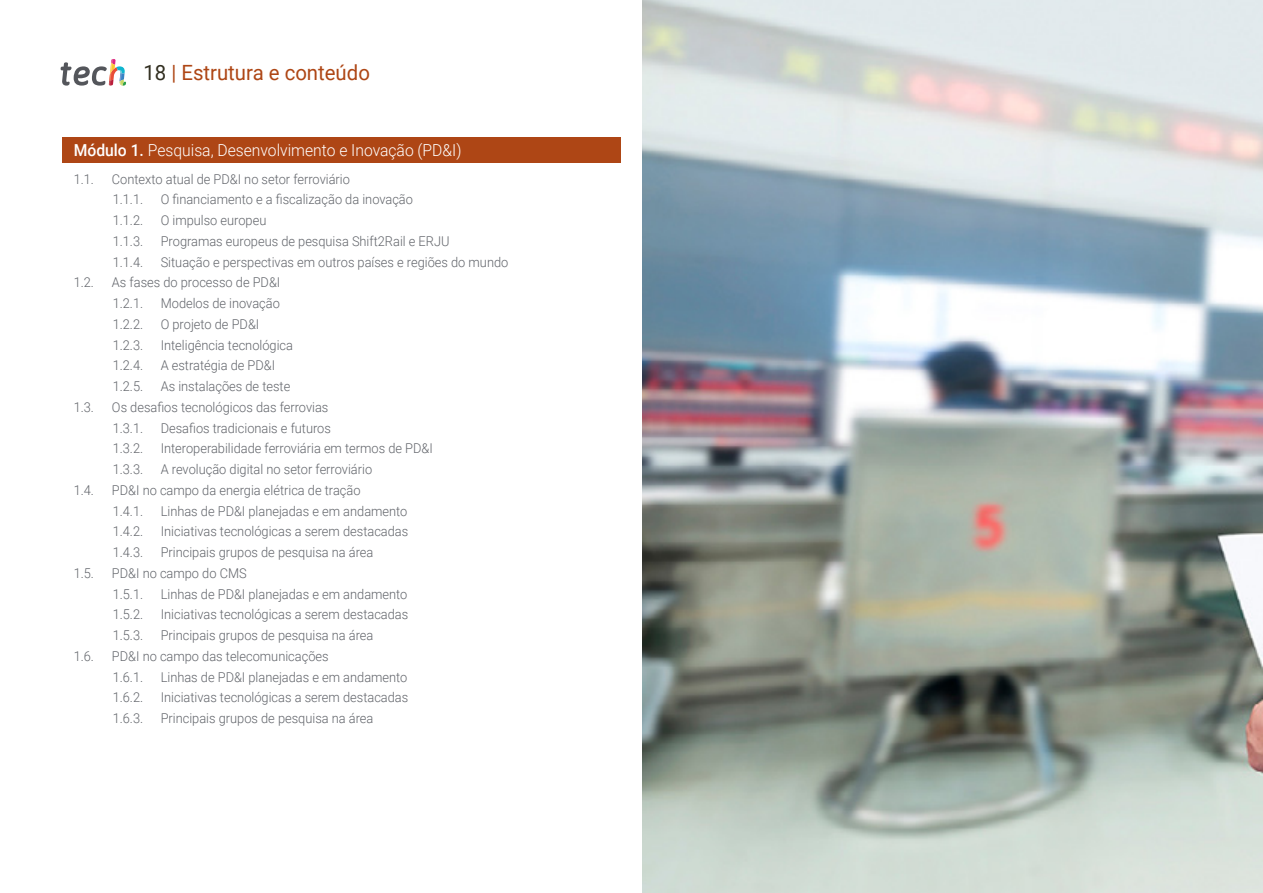
<style>
.page{position:relative;width:1263px;height:893px;background:#fff}
.page>*{position:absolute;margin:0;border:0;box-sizing:border-box;transform-origin:0 0}
.t1{font:21px "Roboto";color:#ae4615}
.t2{font:300 16.5px "Roboto";color:#fff;scale:.95 1}
.t3{font:300 13.5px/20.7px "Roboto";color:#61646a;scale:.95 1}
.s1{color:#312e20}
.s2{font-weight:500}
</style>
<div class="page">
<div style="left:63px;top:138px;width:558px;height:25px;background:#ae4615"></div>
<svg style="left:61px;top:59px;width:65px;height:27px"></svg>
<img style="left:642px;top:0;width:621px;height:893px">
<h1 class="t1" style="left:144px;top:57px;width:228px"><span class="s1">18</span> | Estrutura e conteúdo</h1>
<p class="t2" style="left:74px;top:139px;width:410px"><span class="s2">Módulo 1.</span> Pesquisa, Desenvolvimento e Inovação (PD&amp;I)</p>
<p class="t3" style="left:74px;top:168px;width:23px">1.1.</p>
<p class="t3" style="left:112px;top:168px;width:252px">Contexto atual de PD&amp;I no setor ferroviário<br>1.1.1.</p>
<p class="t3" style="left:161px;top:189px;width:267px">O financiamento e a fiscalização da inovação</p>
<p class="t3" style="left:113px;top:209px;width:34px">1.1.2.</p>
<p class="t3" style="left:161px;top:209px;width:113px">O impulso europeu</p>
<p class="t3" style="left:113px;top:230px;width:34px">1.1.3.</p>
<p class="t3" style="left:161px;top:230px;width:305px">Programas europeus de pesquisa Shift2Rail e ERJU</p>
<p class="t3" style="left:113px;top:251px;width:34px">1.1.4.</p>
<p class="t3" style="left:161px;top:251px;width:367px">Situação e perspectivas em outros países e regiões do mundo</p>
<p class="t3" style="left:74px;top:272px;width:23px">1.2.</p>
<p class="t3" style="left:112px;top:272px;width:179px">As fases do processo de PD&amp;I<br>1.2.1.</p>
<p class="t3" style="left:161px;top:292px;width:127px">Modelos de inovação</p>
<p class="t3" style="left:113px;top:313px;width:34px">1.2.2.</p>
<p class="t3" style="left:161px;top:313px;width:105px">O projeto de PD&amp;I</p>
<p class="t3" style="left:113px;top:334px;width:34px">1.2.3.</p>
<p class="t3" style="left:161px;top:334px;width:141px">Inteligência tecnológica</p>
<p class="t3" style="left:113px;top:355px;width:34px">1.2.4.</p>
<p class="t3" style="left:161px;top:355px;width:122px">A estratégia de PD&amp;I</p>
<p class="t3" style="left:113px;top:375px;width:34px">1.2.5.</p>
<p class="t3" style="left:161px;top:375px;width:138px">As instalações de teste</p>
<p class="t3" style="left:74px;top:396px;width:23px">1.3.</p>
<p class="t3" style="left:112px;top:396px;width:229px">Os desafios tecnológicos das ferrovias<br>1.3.1.</p>
<p class="t3" style="left:161px;top:417px;width:181px">Desafios tradicionais e futuros</p>
<p class="t3" style="left:113px;top:438px;width:34px">1.3.2.</p>
<p class="t3" style="left:161px;top:438px;width:288px">Interoperabilidade ferroviária em termos de PD&amp;I</p>
<p class="t3" style="left:113px;top:458px;width:34px">1.3.3.</p>
<p class="t3" style="left:161px;top:458px;width:224px">A revolução digital no setor ferroviário</p>
<p class="t3" style="left:74px;top:479px;width:23px">1.4.</p>
<p class="t3" style="left:112px;top:479px;width:263px">PD&amp;I no campo da energia elétrica de tração<br>1.4.1.</p>
<p class="t3" style="left:161px;top:500px;width:261px">Linhas de PD&amp;I planejadas e em andamento</p>
<p class="t3" style="left:113px;top:521px;width:34px">1.4.2.</p>
<p class="t3" style="left:161px;top:521px;width:262px">Iniciativas tecnológicas a serem destacadas</p>
<p class="t3" style="left:113px;top:541px;width:34px">1.4.3.</p>
<p class="t3" style="left:161px;top:541px;width:225px">Principais grupos de pesquisa na área</p>
<p class="t3" style="left:74px;top:562px;width:23px">1.5.</p>
<p class="t3" style="left:112px;top:562px;width:143px">PD&amp;I no campo do CMS<br>1.5.1.</p>
<p class="t3" style="left:161px;top:583px;width:261px">Linhas de PD&amp;I planejadas e em andamento</p>
<p class="t3" style="left:113px;top:604px;width:34px">1.5.2.</p>
<p class="t3" style="left:161px;top:604px;width:262px">Iniciativas tecnológicas a serem destacadas</p>
<p class="t3" style="left:113px;top:624px;width:34px">1.5.3.</p>
<p class="t3" style="left:161px;top:624px;width:225px">Principais grupos de pesquisa na área</p>
<p class="t3" style="left:74px;top:645px;width:23px">1.6.</p>
<p class="t3" style="left:112px;top:645px;width:230px">PD&amp;I no campo das telecomunicações<br>1.6.1.</p>
<p class="t3" style="left:161px;top:666px;width:261px">Linhas de PD&amp;I planejadas e em andamento</p>
<p class="t3" style="left:113px;top:687px;width:34px">1.6.2.</p>
<p class="t3" style="left:161px;top:687px;width:262px">Iniciativas tecnológicas a serem destacadas</p>
<p class="t3" style="left:113px;top:707px;width:34px">1.6.3.</p>
<p class="t3" style="left:161px;top:707px;width:225px">Principais grupos de pesquisa na área</p>
</div>
